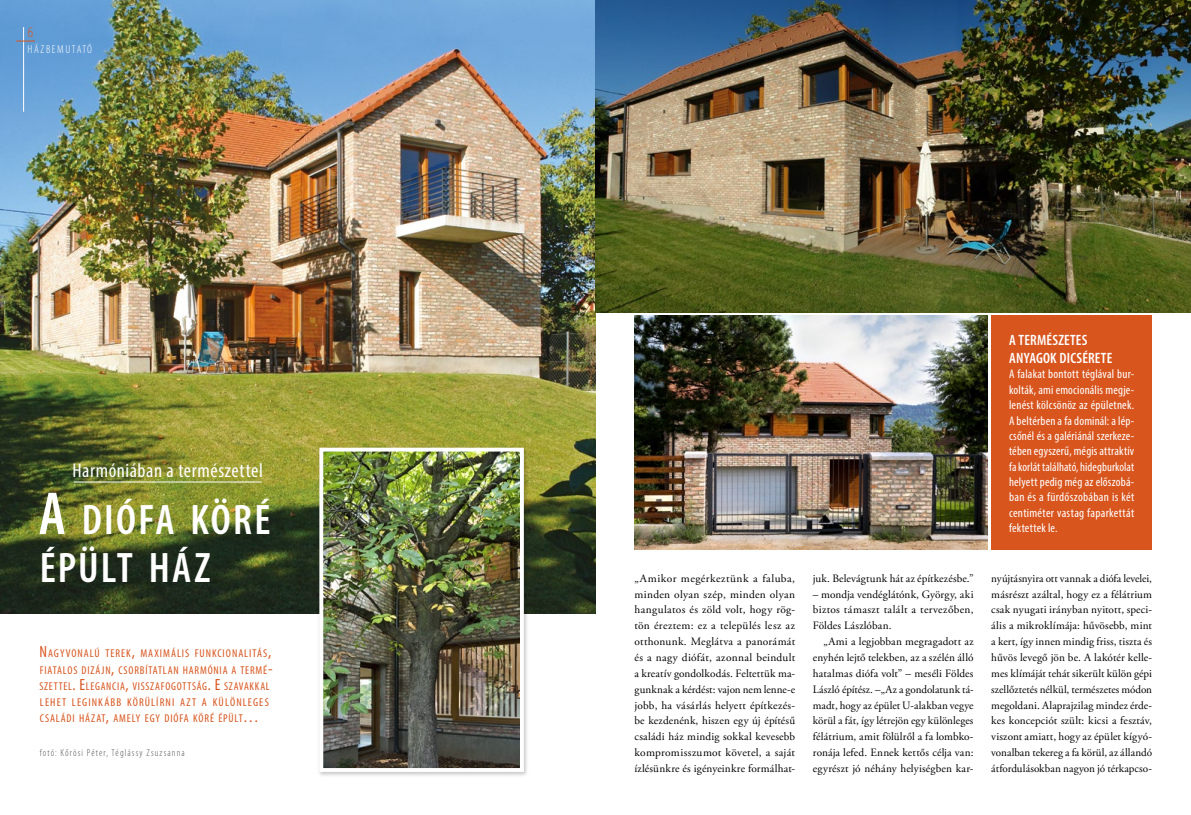
<style>
.page{position:relative;width:1191px;height:815px;background:#fff}
.page>*{position:absolute;margin:0;border:0;box-sizing:border-box;transform-origin:0 0}
.t1{font:600 condensed 42.88px/47.5px "Myriad Pro";letter-spacing:.05em;color:#fff}
.t2{font:condensed 20px "Myriad Pro";letter-spacing:.03em;color:#fff}
.t3{font:300 condensed 15.12px "Myriad Pro";color:#d8551e}
.t4{font:600 condensed 15px/18.4px "Myriad Pro";letter-spacing:.01em;color:#fff}
.t5{font:condensed 12.5px/15.4px "Myriad Pro";letter-spacing:.02em;color:#fff;text-align:justify}
.t6{font:300 condensed 11.5px "Myriad Pro";letter-spacing:.145em;color:#fff}
.t7{font:condensed 11.38px/16.2px "Myriad Pro";letter-spacing:.075em;color:#d8551e}
.t8{font:11.25px/15.9px "Adobe Garamond Pro";letter-spacing:.015em;color:#000;text-align:justify}
.t9{font:300 condensed 10.12px "Myriad Pro";letter-spacing:.11em;color:#575654}
.s1{font-size:61.25px}
.s2{font-size:16.25px}
</style>
<div class="page">
<img style="left:0;top:0;width:595px;height:613px">
<div style="left:317px;top:445px;width:212px;height:333px;background:#000;opacity:.22"></div>
<img style="left:324px;top:453px;width:195px;height:314px">
<div style="left:319px;top:448px;width:205px;height:324px;border:4px solid #fff"></div>
<hr style="left:74px;top:482px;width:187px;height:1px;background:#fff">
<img style="left:634px;top:316px;width:353px;height:234px">
<img style="left:595px;top:0;width:596px;height:312px">
<div style="left:991px;top:316px;width:161px;height:234px;background:#d8551e"></div>
<hr style="left:23px;top:27px;width:1px;height:85px;background:#fff">
<svg style="left:16px;top:41px;width:19px;height:1px"></svg>
<h3 class="t3" style="left:28px;top:24px;width:7px">6</h3>
<p class="t6" style="left:28px;top:43px;width:66px">HÁZBEMUTATÓ</p>
<h2 class="t2" style="left:72px;top:459px;width:192px">Harmóniában a természettel</h2>
<h1 class="t1" style="left:38px;top:495px;width:233px"><span class="s1">A</span> DIÓFA KÖRÉ<br>ÉPÜLT HÁZ</h1>
<p class="t7" style="left:39px;top:645px;width:235px"><span class="s2">N</span>AGYVONALÚ TEREK<span class="s2">,</span> MAXIMÁLIS FUNKCIONALITÁS<span class="s2">, </span>FIATALOS DIZÁJN<span class="s2">,</span> CSORBÍTATLAN HARMÓNIA A TERMÉ<span class="s2">-</span>SZETTEL<span class="s2">. E</span>LEGANCIA<span class="s2">,</span> VISSZAFOGOTTSÁG<span class="s2">. E</span> SZAVAKKAL LEHET LEGINKÁBB KÖRÜLÍRNI AZT A KÜLÖNLEGES CSALÁDI HÁZAT<span class="s2">,</span> AMELY EGY DIÓFA KÖRÉ ÉPÜLT<span class="s2">…</span></p>
<p class="t9" style="left:40px;top:747px;width:146px">fotó: Kőrösi Péter, Téglássy Zsuzsanna</p>
<p class="t8" style="left:634px;top:571px;width:162px">„Amikor megérkeztünk a faluba, minden olyan szép, minden olyan hangulatos és zöld volt, hogy rög&shy;tön éreztem: ez a település lesz az otthonunk. Meglátva a panorámát és a nagy diófát, azonnal beindult a kreatív gondolkodás. Feltettük ma&shy;gunknak a kérdést: vajon nem lenne-e jobb, ha vásárlás helyett építkezés&shy;be kezdenénk, hiszen egy új építésű családi ház mindig sokkal kevesebb kompromisszumot követel, a saját ízlésünkre és igényeinkre formálhat-</p>
<p class="t8" style="left:813px;top:571px;width:162px">juk. Belevágtunk hát az építkezésbe.”</p>
<p class="t8" style="left:813px;top:586px;width:162px">– mondja vendéglátónk, György, aki biztos támaszt talált a tervezőben, Földes Lászlóban.</p>
<p class="t8" style="left:813px;top:634px;width:162px;text-indent:11px">„Ami a legjobban megragadott az enyhén lejtő telekben, az a szélén álló hatalmas diófa volt” – meséli Földes László építész. –„Az a gondolatunk tá&shy;madt, hogy az épület U-alakban vegye körül a fát, így létrejön egy különleges félátrium, amit fölülről a fa lombko&shy;ronája lefed. Ennek kettős célja van: egyrészt jó néhány helyiségben kar-</p>
<h3 class="t4" style="left:1009px;top:330px;width:105px">A TERMÉSZETES<br>ANYAGOK DICSÉRETE</h3>
<p class="t5" style="left:1009px;top:366px;width:127px">A falakat bontott téglával bur&shy;kolták, ami emocionális megje&shy;lenést kölcsönöz az épületnek.<br>A beltérben a fa dominál: a lép&shy;csőnél és a galériánál szerkeze&shy;tében egyszerű, mégis attraktív fa korlát található, hidegburkolat helyett pedig még az előszobá&shy;ban és a fürdőszobában is két centiméter vastag faparkettát fektettek le.</p>
<p class="t8" style="left:991px;top:571px;width:162px">nyújtásnyira ott vannak a diófa levelei, másrészt azáltal, hogy ez a félátrium csak nyugati irányban nyitott, speci&shy;ális a mikroklímája: hűvösebb, mint a kert, így innen mindig friss, tiszta és hűvös levegő jön be. A lakótér kelle&shy;mes klímáját tehát sikerült külön gépi szellőztetés nélkül, természetes módon megoldani. Alaprajzilag mindez érde&shy;kes koncepciót szült: kicsi a fesztáv, viszont amiatt, hogy az épület kígyó&shy;vonalban tekereg a fa körül, az állandó átfordulásokban nagyon jó térkapcso-</p>
</div>
